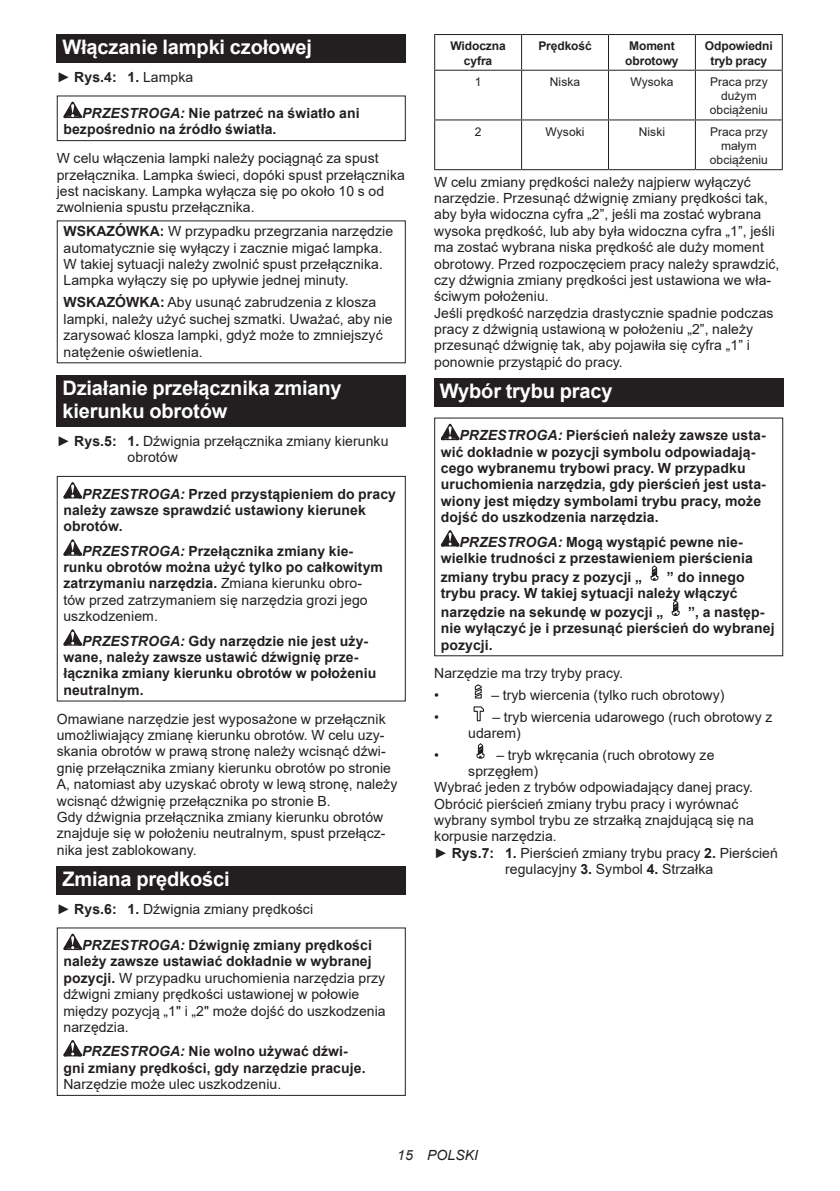
<style>
.page{position:relative;width:840px;height:1191px;background:#fff}
.page>*{position:absolute;margin:0;border:0;box-sizing:border-box;transform-origin:0 0}
.t1{font:700 20px/23.4px "Arial";letter-spacing:-.01em;color:#fff}
.t2{font:14px/16.4px "Arial";letter-spacing:.005em;color:#231f20}
.t3{font:700 14px/16.4px "Arial";letter-spacing:.005em;color:#231f20}
.t4{font:italic 14px "Arial";letter-spacing:.005em;color:#231f20}
.t5{font:12px/14px "Arial";letter-spacing:.005em;color:#231f20;text-align:center}
.t6{font:700 12px/14px "Arial";letter-spacing:-.01em;color:#231f20;text-align:center}
.s1{font-weight:400}
.s2{font-style:italic}
.s3{font-weight:700}
.s4{font-weight:700;font-style:italic}
</style>
<div class="page">
<div style="left:57px;top:34px;width:348px;height:29px;background:#231f20"></div>
<svg style="left:63px;top:102px;width:19px;height:16px"></svg>
<div style="left:57px;top:95px;width:348px;height:46px;border:1px solid #231f20"></div>
<div style="left:57px;top:375px;width:348px;height:51px;background:#231f20"></div>
<svg style="left:63px;top:482px;width:19px;height:16px"></svg>
<svg style="left:63px;top:539px;width:19px;height:17px"></svg>
<svg style="left:63px;top:629px;width:19px;height:16px"></svg>
<div style="left:57px;top:476px;width:348px;height:225px;border:1px solid #231f20"></div>
<div style="left:57px;top:866px;width:348px;height:28px;background:#231f20"></div>
<svg style="left:63px;top:933px;width:19px;height:17px"></svg>
<svg style="left:63px;top:1040px;width:19px;height:16px"></svg>
<hr style="left:434px;top:34px;width:87px;height:1px;background:#231f20">
<hr style="left:434px;top:35px;width:1px;height:35px;background:#231f20">
<hr style="left:521px;top:34px;width:87px;height:1px;background:#231f20">
<hr style="left:521px;top:35px;width:1px;height:35px;background:#231f20">
<hr style="left:608px;top:34px;width:87px;height:1px;background:#231f20">
<hr style="left:607px;top:35px;width:1px;height:35px;background:#231f20">
<hr style="left:695px;top:34px;width:87px;height:1px;background:#231f20">
<hr style="left:694px;top:35px;width:1px;height:35px;background:#231f20">
<hr style="left:781px;top:35px;width:1px;height:35px;background:#231f20">
<hr style="left:434px;top:70px;width:87px;height:1px;background:#231f20">
<hr style="left:434px;top:71px;width:1px;height:48px;background:#231f20">
<hr style="left:521px;top:70px;width:87px;height:1px;background:#231f20">
<hr style="left:521px;top:71px;width:1px;height:48px;background:#231f20">
<hr style="left:608px;top:70px;width:87px;height:1px;background:#231f20">
<hr style="left:607px;top:71px;width:1px;height:48px;background:#231f20">
<hr style="left:695px;top:70px;width:87px;height:1px;background:#231f20">
<hr style="left:694px;top:71px;width:1px;height:48px;background:#231f20">
<hr style="left:781px;top:71px;width:1px;height:48px;background:#231f20">
<hr style="left:434px;top:119px;width:87px;height:1px;background:#231f20">
<hr style="left:434px;top:120px;width:1px;height:49px;background:#231f20">
<hr style="left:521px;top:119px;width:87px;height:1px;background:#231f20">
<hr style="left:521px;top:120px;width:1px;height:49px;background:#231f20">
<hr style="left:608px;top:119px;width:87px;height:1px;background:#231f20">
<hr style="left:607px;top:120px;width:1px;height:49px;background:#231f20">
<hr style="left:695px;top:119px;width:87px;height:1px;background:#231f20">
<hr style="left:694px;top:120px;width:1px;height:49px;background:#231f20">
<hr style="left:781px;top:120px;width:1px;height:49px;background:#231f20">
<hr style="left:434px;top:169px;width:87px;height:1px;background:#231f20">
<hr style="left:521px;top:169px;width:87px;height:1px;background:#231f20">
<hr style="left:608px;top:169px;width:87px;height:1px;background:#231f20">
<hr style="left:695px;top:169px;width:87px;height:1px;background:#231f20">
<div style="left:434px;top:378px;width:348px;height:29px;background:#231f20"></div>
<svg style="left:440px;top:424px;width:19px;height:16px"></svg>
<svg style="left:440px;top:530px;width:19px;height:16px"></svg>
<svg style="left:650px;top:565px;width:8px;height:16px"></svg>
<svg style="left:671px;top:600px;width:8px;height:16px"></svg>
<svg style="left:474px;top:684px;width:8px;height:15px"></svg>
<svg style="left:473px;top:706px;width:11px;height:15px"></svg>
<svg style="left:476px;top:743px;width:8px;height:16px"></svg>
<h1 class="t1" style="left:62px;top:36px;width:251px">Włączanie lampki czołowej</h1>
<p class="t3" style="left:57px;top:69px;width:138px"><span class="s1">►</span> Rys.4: 1. <span class="s1">Lampka</span></p>
<p class="t3" style="left:63px;top:105px;width:297px;text-indent:19px"><span class="s2">PRZESTROGA:</span> Nie patrzeć na światło ani bezpośrednio na źródło światła.</p>
<p class="t2" style="left:57px;top:150px;width:349px">W celu włączenia lampki należy pociągnąć za spust przełącznika. Lampka świeci, dopóki spust przełącznika jest naciskany. Lampka wyłącza się po około 10 s od zwolnienia spustu przełącznika.</p>
<p class="t2" style="left:63px;top:223px;width:331px"><span class="s3">WSKAZÓWKA:</span> W przypadku przegrzania narzędzie automatycznie się wyłączy i zacznie migać lampka.<br>W takiej sytuacji należy zwolnić spust przełącznika.<br>Lampka wyłączy się po upływie jednej minuty.</p>
<p class="t2" style="left:63px;top:294px;width:330px"><span class="s3">WSKAZÓWKA:</span> Aby usunąć zabrudzenia z klosza lampki, należy użyć suchej szmatki. Uważać, aby nie zarysować klosza lampki, gdyż może to zmniejszyć natężenie oświetlenia.</p>
<h1 class="t1" style="left:62px;top:376px;width:280px">Działanie przełącznika zmiany kierunku obrotów</h1>
<p class="t2" style="left:127px;top:432px;width:262px;text-indent:-71px">► <span class="s3">Rys.5: 1.</span> Dźwignia przełącznika zmiany kierunku obrotów</p>
<p class="t3" style="left:63px;top:485px;width:334px;text-indent:19px"><span class="s2">PRZESTROGA:</span> Przed przystąpieniem do pracy należy zawsze sprawdzić ustawiony kierunek obrotów.</p>
<p class="t3" style="left:63px;top:543px;width:321px;text-indent:19px"><span class="s2">PRZESTROGA:</span> Przełącznika zmiany kie&shy;runku obrotów można użyć tylko po całkowitym zatrzymaniu narzędzia. <span class="s1">Zmiana kierunku obro&shy;tów przed zatrzymaniem się narzędzia grozi jego uszkodzeniem.</span></p>
<p class="t3" style="left:63px;top:632px;width:314px;text-indent:19px"><span class="s2">PRZESTROGA:</span> Gdy narzędzie nie jest uży&shy;wane, należy zawsze ustawić dźwignię prze&shy;łącznika zmiany kierunku obrotów w położeniu neutralnym.</p>
<p class="t2" style="left:57px;top:710px;width:342px">Omawiane narzędzie jest wyposażone w przełącznik umożliwiający zmianę kierunku obrotów. W celu uzy&shy;skania obrotów w prawą stronę należy wcisnąć dźwi&shy;gnię przełącznika zmiany kierunku obrotów po stronie A, natomiast aby uzyskać obroty w lewą stronę, należy wcisnąć dźwignię przełącznika po stronie B.<br>Gdy dźwignia przełącznika zmiany kierunku obrotów znajduje się w położeniu neutralnym, spust przełącz&shy;nika jest zablokowany.</p>
<h1 class="t1" style="left:62px;top:867px;width:169px">Zmiana prędkości</h1>
<p class="t2" style="left:57px;top:900px;width:258px">► <span class="s3">Rys.6: 1.</span> Dźwignia zmiany prędkości</p>
<p class="t2" style="left:63px;top:937px;width:323px;text-indent:19px"><span class="s4">PRZESTROGA:</span> <span class="s3">Dźwignię zmiany prędkości należy zawsze ustawiać dokładnie w wybranej pozycji.</span> W przypadku uruchomienia narzędzia przy dźwigni zmiany prędkości ustawionej w połowie między pozycją „1" i „2" może dojść do uszkodzenia narzędzia.</p>
<p class="t3" style="left:63px;top:1043px;width:303px;text-align:center"><span class="s2">PRZESTROGA:</span> Nie wolno używać dźwi-<br>gni zmiany prędkości, gdy narzędzie pracuje.</p>
<p class="t2" style="left:63px;top:1076px;width:219px">Narzędzie może ulec uszkodzeniu.</p>
<p class="t6" style="left:450px;top:39px;width:57px">Widoczna cyfra</p>
<p class="t6" style="left:538px;top:39px;width:55px">Prędkość</p>
<p class="t6" style="left:625px;top:39px;width:55px">Moment obrotowy</p>
<p class="t6" style="left:704px;top:39px;width:69px">Odpowiedni tryb pracy</p>
<p class="t5" style="left:474px;top:75px;width:8px">1</p>
<p class="t5" style="left:549px;top:75px;width:32px">Niska</p>
<p class="t5" style="left:630px;top:75px;width:44px">Wysoka</p>
<p class="t5" style="left:709px;top:75px;width:60px">Praca przy dużym obciążeniu</p>
<p class="t5" style="left:474px;top:125px;width:8px">2</p>
<p class="t5" style="left:545px;top:125px;width:40px">Wysoki</p>
<p class="t5" style="left:638px;top:125px;width:28px">Niski</p>
<p class="t5" style="left:709px;top:125px;width:60px">Praca przy małym obciążeniu</p>
<p class="t2" style="left:434px;top:173px;width:346px">W celu zmiany prędkości należy najpierw wyłączyć narzędzie. Przesunąć dźwignię zmiany prędkości tak, aby była widoczna cyfra „2”, jeśli ma zostać wybrana wysoka prędkość, lub aby była widoczna cyfra „1”, jeśli ma zostać wybrana niska prędkość ale duży moment obrotowy. Przed rozpoczęciem pracy należy sprawdzić, czy dźwignia zmiany prędkości jest ustawiona we wła&shy;ściwym położeniu.<br>Jeśli prędkość narzędzia drastycznie spadnie podczas pracy z dźwignią ustawioną w położeniu „2”, należy przesunąć dźwignię tak, aby pojawiła się cyfra „1” i ponownie przystąpić do pracy.</p>
<h1 class="t1" style="left:439px;top:380px;width:174px">Wybór trybu pracy</h1>
<p class="t3" style="left:440px;top:427px;width:326px;text-indent:19px"><span class="s2">PRZESTROGA:</span> Pierścień należy zawsze usta&shy;wić dokładnie w pozycji symbolu odpowiadają&shy;cego wybranemu trybowi pracy. W przypadku uruchomienia narzędzia, gdy pierścień jest usta&shy;wiony jest między symbolami trybu pracy, może dojść do uszkodzenia narzędzia.</p>
<p class="t3" style="left:440px;top:533px;width:313px;text-indent:19px"><span class="s2">PRZESTROGA:</span> Mogą wystąpić pewne nie&shy;wielkie trudności z przestawieniem pierścienia</p>
<p class="t3" style="left:440px;top:569px;width:203px">zmiany trybu pracy z pozycji „</p>
<p class="t3" style="left:440px;top:569px;width:305px;text-indent:226px">” do innego trybu pracy. W takiej sytuacji należy włączyć</p>
<p class="t3" style="left:440px;top:604px;width:224px">narzędzie na sekundę w pozycji „</p>
<p class="t3" style="left:440px;top:604px;width:335px;text-indent:247px">”, a następ&shy;nie wyłączyć je i przesunąć pierścień do wybranej pozycji.</p>
<p class="t2" style="left:434px;top:662px;width:190px;line-height:21.6px">Narzędzie ma trzy tryby pracy. •</p>
<p class="t2" style="left:491px;top:686px;width:234px">– tryb wiercenia (tylko ruch obrotowy)</p>
<p class="t2" style="left:434px;top:708px;width:6px">•</p>
<p class="t2" style="left:468px;top:708px;width:305px;text-indent:24px">– tryb wiercenia udarowego (ruch obrotowy z udarem)</p>
<p class="t2" style="left:434px;top:746px;width:6px">•</p>
<p class="t2" style="left:496px;top:746px;width:219px">– tryb wkręcania (ruch obrotowy ze</p>
<p class="t2" style="left:468px;top:762px;width:71px">sprzęgłem)</p>
<p class="t2" style="left:434px;top:779px;width:320px">Wybrać jeden z trybów odpowiadający danej pracy.</p>
<p class="t2" style="left:434px;top:795px;width:305px">Obrócić pierścień zmiany trybu pracy i wyrównać</p>
<p class="t2" style="left:434px;top:812px;width:321px">wybrany symbol trybu ze strzałką znajdującą się na</p>
<p class="t2" style="left:434px;top:828px;width:124px">korpusie narzędzia.</p>
<p class="t2" style="left:434px;top:844px;width:345px">► <span class="s3">Rys.7: 1.</span> Pierścień zmiany trybu pracy <span class="s3">2.</span> Pierścień</p>
<p class="t2" style="left:505px;top:861px;width:209px">regulacyjny <span class="s3">3.</span> Symbol <span class="s3">4.</span> Strzałka</p>
<p class="t4" style="left:397px;top:1146px;width:82px">15 POLSKI</p>
</div>
